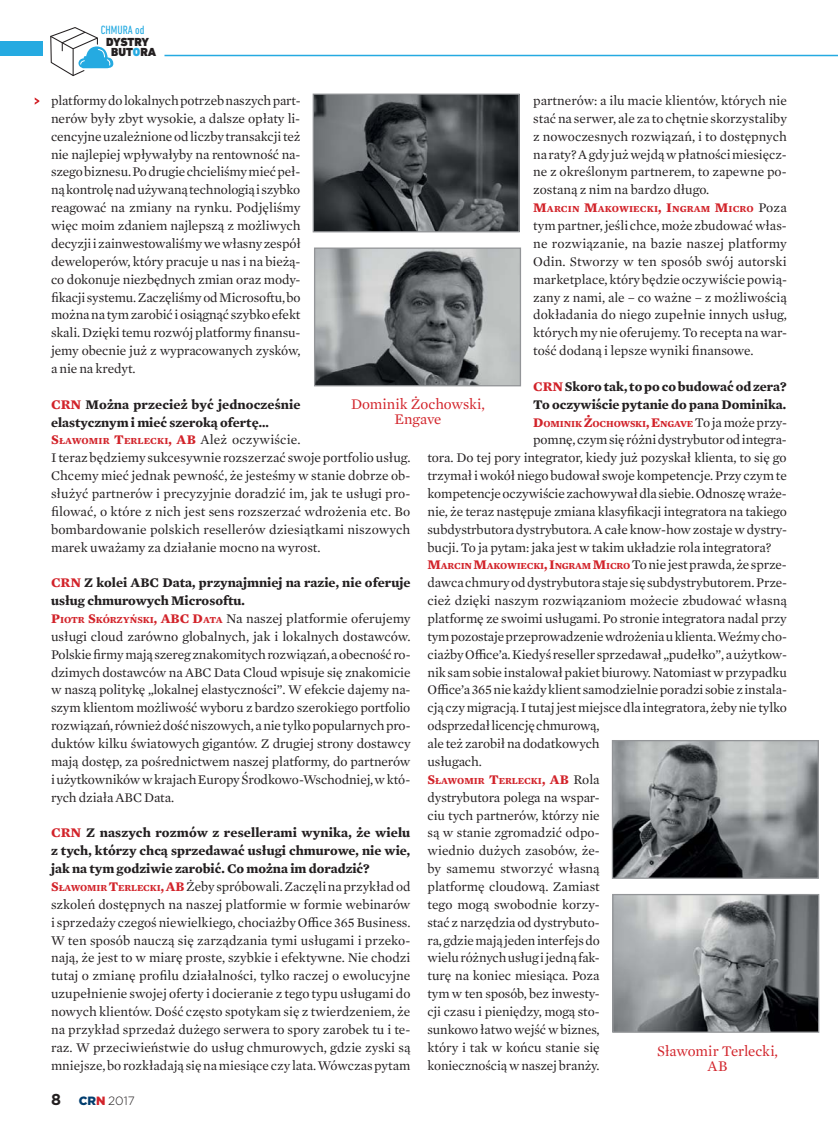
<style>
.page{position:relative;width:838px;height:1127px;background:#fff}
.page>*{position:absolute;margin:0;border:0;box-sizing:border-box;transform-origin:0 0}
.t1{font:15px/14.9px "Mercury Text Pl G1";letter-spacing:-.01em;color:#d2232a;text-align:center}
.t2{font:13.5px/17.9px "Mercury Text Pl G1";letter-spacing:-.01em;color:#231f20;text-align:justify}
.t3{font:700 13.5px/17.9px "Mercury Text Pl G1";color:#231f20}
.t4{font:condensed 12.15px "DIN Next LT Pro";color:#25aae1}
.t5{font:300 12px "Gotham Pl";color:#231f20}
.t6{font:900 11.85px/10.1px "DIN Next LT Pro";color:#231f20}
.t7{font:700 9.45px "Mercury Text Pl G1";color:#d2232a}
.s1{color:#25aae1}
.s2{font-weight:700;color:#d2232a}
.s3{font-weight:700}
.s4{font-weight:700;font-size:9.45px;color:#d2232a}
.s5{font-size:13.5px}
.s6{font-weight:400;font-size:13.5px;color:#231f20}
.s7{color:#d2232a}
.s8{font-weight:700;font-size:15.75px}
.s9{font-weight:900;color:#003d6e}
.s10{font-weight:900;color:#d2232a}
</style>
<div class="page">
<img style="left:315px;top:96px;width:203px;height:134px">
<div style="left:313px;top:94px;width:207px;height:138px;border:1px solid #939598"></div>
<img style="left:316px;top:249px;width:203px;height:135px">
<div style="left:314px;top:247px;width:207px;height:139px;border:1px solid #939598"></div>
<img style="left:614px;top:896px;width:203px;height:135px">
<div style="left:612px;top:894px;width:207px;height:139px;border:1px solid #939598"></div>
<img style="left:614px;top:742px;width:203px;height:135px">
<div style="left:612px;top:740px;width:207px;height:139px;border:1px solid #939598"></div>
<svg style="left:35px;top:97px;width:4px;height:8px"></svg>
<div style="left:0;top:41px;width:42px;height:14px;background:#25aae1"></div>
<hr style="left:164px;top:55px;width:674px;height:1px;background:#25aae1">
<svg style="left:50px;top:27px;width:64px;height:49px"></svg>
<p class="t4" style="left:101px;top:22px;width:45px">CHMURA od</p>
<p class="t6" style="left:111px;top:36px;width:47px;text-indent:-5px">DYSTRY<br>BUT<span class="s1">O</span>RA</p>
<p class="t2" style="left:51px;top:93px;width:251px">platformy do lokalnych potrzeb naszych part&shy;nerów były zbyt wysokie, a dalsze opłaty li&shy;cencyjne uzależnione od liczby transakcji też nie najlepiej wpływałyby na rentowność na&shy;szego biznesu. Po drugie chcieliśmy mieć peł&shy;ną kontrolę nad używaną technologią i szybko reagować na zmiany na rynku. Podjęliśmy więc moim zdaniem najlepszą z możliwych decyzji i zainwestowaliśmy we własny zespół deweloperów, który pracuje u nas i na bieżą&shy;co dokonuje niezbędnych zmian oraz mody&shy;fikacji systemu. Zaczęliśmy od Microsoftu, bo można na tym zarobić i osiągnąć szybko efekt skali. Dzięki temu rozwój platformy finansu&shy;jemy obecnie już z wypracowanych zysków, a nie na kredyt.</p>
<p class="t2" style="left:51px;top:396px;width:361px;text-align:left"><span class="s2">CRN</span> <span class="s3">Można przecież być jednocześnie<br>elastycznym i mieć szeroką ofertę…<br></span><span class="s2">S</span><span class="s4">ŁAWOMIR</span> <span class="s2">T</span><span class="s4">ERLECKI</span><span class="s2">, AB</span> Ależ oczywiście.<br>I teraz będziemy sukcesywnie rozszerzać swoje portfolio usług.<br>Chcemy mieć jednak pewność, że jesteśmy w stanie dobrze ob&shy;służyć partnerów i precyzyjnie doradzić im, jak te usługi pro&shy;filować, o które z nich jest sens rozszerzać wdrożenia etc. Bo bombardowanie polskich resellerów dziesiątkami niszowych marek uważamy za działanie mocno na wyrost.</p>
<p class="t2" style="left:51px;top:575px;width:361px;text-align:left"><span class="s2">CRN</span> <span class="s3">Z kolei ABC Data, przynajmniej na razie, nie oferuje usług chmurowych Microsoftu.<br></span><span class="s2">P</span><span class="s4">IOTR</span> <span class="s2">S</span><span class="s4">KÓRZYŃSKI</span><span class="s2">, ABC D</span><span class="s4">ATA</span> Na naszej platformie oferujemy usługi cloud zarówno globalnych, jak i lokalnych dostawców.<br>Polskie firmy mają szereg znakomitych rozwiązań, a obecność ro&shy;dzimych dostawców na ABC Data Cloud wpisuje się znakomicie w naszą politykę „lokalnej elastyczności”. W efekcie dajemy na&shy;szym klientom możliwość wyboru z bardzo szerokiego portfolio rozwiązań, również dość niszowych, a nie tylko popularnych pro&shy;duktów kilku światowych gigantów. Z drugiej strony dostawcy mają dostęp, za pośrednictwem naszej platformy, do partnerów i użytkowników w krajach Europy Środkowo-Wschodniej, w któ&shy;rych działa ABC Data.</p>
<p class="t2" style="left:51px;top:825px;width:361px;text-align:left"><span class="s2">CRN</span> <span class="s3">Z naszych rozmów z resellerami wynika, że wielu z tych, którzy chcą sprzedawać usługi chmurowe, nie wie, jak na tym godziwie zarobić. Co można im doradzić?<br></span><span class="s2">S</span><span class="s4">ŁAWOMIR</span> <span class="s2">T</span><span class="s4">ERLECKI</span><span class="s2">, AB</span> Żeby spróbowali. Zaczęli na przykład od szkoleń dostępnych na naszej platformie w formie webinarów i sprzedaży czegoś niewielkiego, chociażby Office 365 Business.<br>W ten sposób nauczą się zarządzania tymi usługami i przeko&shy;nają, że jest to w miarę proste, szybkie i efektywne. Nie chodzi tutaj o zmianę profilu działalności, tylko raczej o ewolucyjne uzupełnienie swojej oferty i docieranie z tego typu usługami do nowych klientów. Dość często spotykam się z twierdzeniem, że na przykład sprzedaż dużego serwera to spory zarobek tu i te&shy;raz. W przeciwieństwie do usług chmurowych, gdzie zyski są mniejsze, bo rozkładają się na miesiące czy lata. Wówczas pytam</p>
<p class="t2" style="left:533px;top:93px;width:255px">partnerów: a ilu macie klientów, których nie stać na serwer, ale za to chętnie skorzystaliby z nowoczesnych rozwiązań, i to dostępnych na raty? A gdy już wejdą w płatności miesięcz&shy;ne z określonym partnerem, to zapewne po&shy;zostaną z nim na bardzo długo.</p>
<p class="t7" style="left:533px;top:206px;width:255px"><span class="s5">M</span>ARCIN <span class="s5">M</span>AKOWIECKI<span class="s5">, I</span>NGRAM <span class="s5">M</span>ICRO <span class="s6">Poza</span></p>
<p class="t2" style="left:533px;top:218px;width:255px">tym partner, jeśli chce, może zbudować włas&shy;ne rozwiązanie, na bazie naszej platformy Odin. Stworzy w ten sposób swój autorski marketplace, który będzie oczywiście powią&shy;zany z nami, ale – co ważne – z możliwością dokładania do niego zupełnie innych usług, których my nie oferujemy. To recepta na war&shy;tość dodaną i lepsze wyniki finansowe.</p>
<p class="t3" style="left:533px;top:378px;width:255px"><span class="s7">CRN</span> Skoro tak, to po co budować od zera?<br>To oczywiście pytanie do pana Dominika.</p>
<p class="t7" style="left:533px;top:420px;width:255px"><span class="s5">D</span>OMINIK <span class="s5">Ż</span>OCHOWSKI<span class="s5">, E</span>NGAVE <span class="s6">To ja może przy-</span></p>
<p class="t2" style="left:427px;top:432px;width:361px;text-align:left;text-indent:106px">pomnę, czym się różni dystrybutor od integra&shy;tora. Do tej pory integrator, kiedy już pozyskał klienta, to się go trzymał i wokół niego budował swoje kompetencje. Przy czym te kompetencje oczywiście zachowywał dla siebie. Odnoszę wraże&shy;nie, że teraz następuje zmiana klasyfikacji integratora na takiego subdystrbutora dystrybutora. A całe know-how zostaje w dystry&shy;bucji. To ja pytam: jaka jest w takim układzie rola integratora?<br><span class="s2">M</span><span class="s4">ARCIN</span> <span class="s2">M</span><span class="s4">AKOWIECKI</span><span class="s2">, I</span><span class="s4">NGRAM</span> <span class="s2">M</span><span class="s4">ICRO</span> To nie jest prawda, że sprze&shy;dawca chmury od dystrybutora staje się subdystrybutorem. Prze&shy;cież dzięki naszym rozwiązaniom możecie zbudować własną platformę ze swoimi usługami. Po stronie integratora nadal przy tym pozostaje przeprowadzenie wdrożenia u klienta. Weźmy cho&shy;ciażby Office’a. Kiedyś reseller sprzedawał „pudełko”, a użytkow&shy;nik sam sobie instalował pakiet biurowy. Natomiast w przypadku Office’a 365 nie każdy klient samodzielnie poradzi sobie z instala&shy;cją czy migracją. I tutaj jest miejsce dla integratora, żeby nie tylko odsprzedał licencję chmurową,<br>ale też zarobił na dodatkowych<br>usługach.</p>
<p class="t7" style="left:427px;top:778px;width:174px"><span class="s5">S</span>ŁAWOMIR <span class="s5">T</span>ERLECKI<span class="s5">, AB</span> <span class="s6">Rola</span></p>
<p class="t2" style="left:427px;top:789px;width:174px">dystrybutora polega na wspar&shy;ciu tych partnerów, którzy nie są w stanie zgromadzić odpo&shy;wiednio dużych zasobów, że&shy;by samemu stworzyć własną platformę cloudową. Zamiast tego mogą swobodnie korzy&shy;stać z narzędzia od dystrybuto&shy;ra, gdzie mają jeden interfejs do wielu różnych usług i jedną fak&shy;turę na koniec miesiąca. Poza tym w ten sposób, bez inwesty&shy;cji czasu i pieniędzy, mogą sto&shy;sunkowo łatwo wejść w biznes, który i tak w końcu stanie się koniecznością w naszej branży.</p>
<p class="t1" style="left:351px;top:398px;width:135px">Dominik Żochowski,<br>Engave</p>
<p class="t1" style="left:657px;top:1044px;width:122px">Sławomir Terlecki,<br>AB</p>
<p class="t5" style="left:51px;top:1095px;width:85px"><span class="s8">8</span> <span class="s9">CR</span><span class="s10">N</span> 2017</p>
</div>
